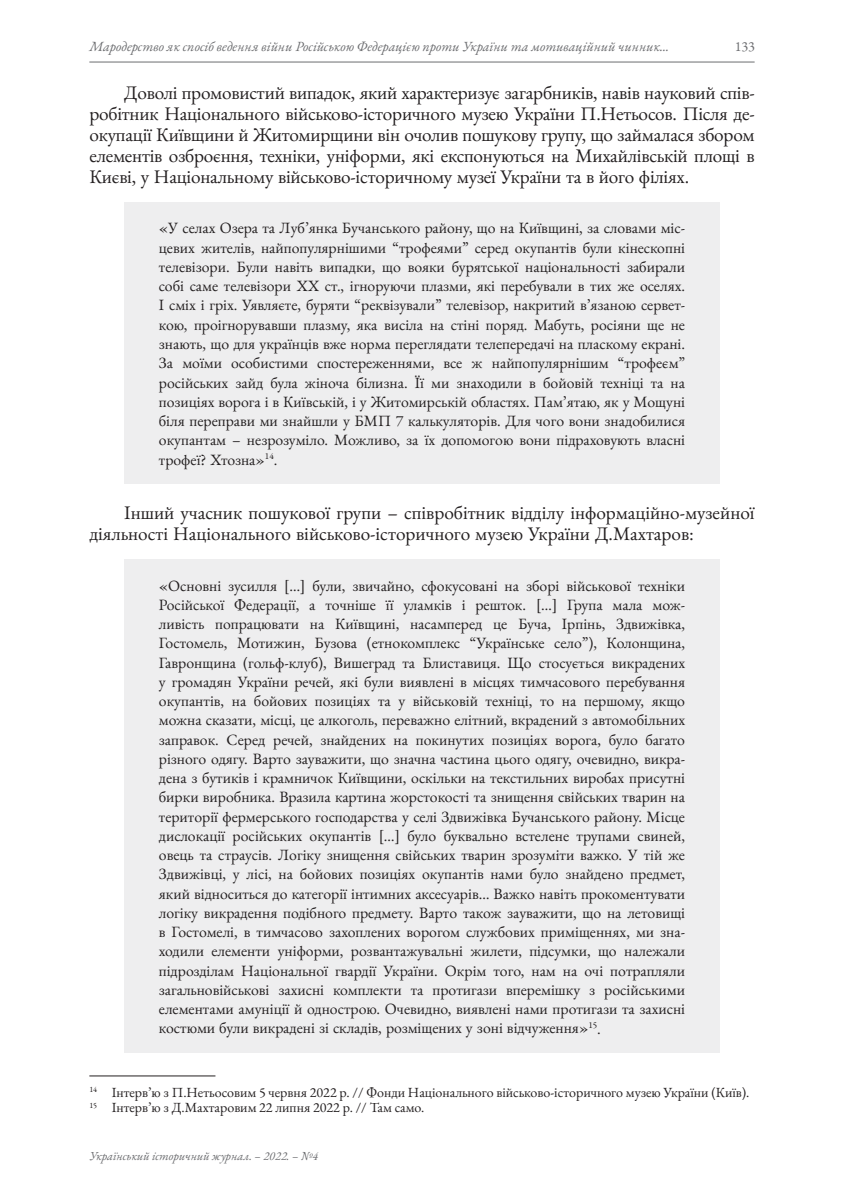
<style>
.page{position:relative;width:844px;height:1191px;background:#fff}
.page>*{position:absolute;margin:0;border:0;box-sizing:border-box;transform-origin:0 0}
.t1{font:19.25px/21px "EB Garamond";color:#231f20;text-align:justify}
.t2{font:15.75px/19.2px "EB Garamond";color:#231f20;text-align:justify}
.t3{font:14px/15.8px "EB Garamond";color:#231f20}
.t4{font:italic 14px "EB Garamond";color:#6c6d70}
.t5{font:14px "EB Garamond";color:#6c6d70}
.t6{font:italic 12.25px "EB Garamond";color:#6c6d70}
</style>
<div class="page">
<hr style="left:89px;top:62px;width:665px;height:1px;background:#6c6d70">
<div style="left:124px;top:203px;width:595px;height:281px;background:#eeeeef"></div>
<div style="left:124px;top:560px;width:595px;height:493px;background:#eeeeef"></div>
<hr style="left:89px;top:1075px;width:126px;height:1px;background:#231f20">
<p class="t4" style="left:89px;top:37px;width:581px">Мародерство як спосіб ведення війни Російською Федерацією проти України та мотиваційний чинник...</p>
<p class="t5" style="left:734px;top:37px;width:22px">133</p>
<p class="t1" style="left:89px;top:82px;width:666px;text-indent:35px">Доволі промовистий випадок, який характеризує загарбників, навів науковий спів&shy;робітник Національного військово-історичного музею України П.Нетьосов. Після де&shy;окупації Київщини й Житомирщини він очолив пошукову групу, що займалася збором елементів озброєння, техніки, уніформи, які експонуються на Михайлівській площі в Києві, у Національному військово-історичному музеї України та в його філіях.</p>
<p class="t2" style="left:159px;top:219px;width:527px">«У селах Озера та Луб’янка Бучанського району, що на Київщині, за словами міс&shy;цевих жителів, найпопулярнішими “трофеями” серед окупантів були кінескопні телевізори. Були навіть випадки, що вояки бурятської національності забирали собі саме телевізори ХХ ст., ігноруючи плазми, які перебували в тих же оселях.<br>І сміх і гріх. Уявляєте, буряти “реквізували” телевізор, накритий в’язаною сервет&shy;кою, проігнорувавши плазму, яка висіла на стіні поряд. Мабуть, росіяни ще не знають, що для українців вже норма переглядати телепередачі на пласкому екрані.<br>За моїми особистими спостереженнями, все ж найпопулярнішим “трофеєм” російських зайд була жіноча білизна. Її ми знаходили в бойовій техніці та на позиціях ворога і в Київській, і у Житомирській областях. Пам’ятаю, як у Мощуні біля переправи ми знайшли у БМП 7 калькуляторів. Для чого вони знадобилися окупантам – незрозуміло. Можливо, за їх допомогою вони підраховують власні трофеї? Хтозна»<sup>14</sup>.</p>
<p class="t1" style="left:89px;top:502px;width:666px;text-indent:35px">Інший учасник пошукової групи – співробітник відділу інформаційно-музейної діяльності Національного військово-історичного музею України Д.Махтаров:</p>
<p class="t2" style="left:159px;top:576px;width:527px">«Основні зусилля […] були, звичайно, сфокусовані на зборі військової техніки Російської Федерації, а точніше її уламків і решток. […] Група мала мож&shy;ливість попрацювати на Київщині, насамперед це Буча, Ірпінь, Здвижівка, Гостомель, Мотижин, Бузова (етнокомплекс “Українське село”), Колонщина, Гавронщина (гольф-клуб), Вишеград та Блиставиця. Що стосується викрадених у громадян України речей, які були виявлені в місцях тимчасового перебування окупантів, на бойових позиціях та у військовій техніці, то на першому, якщо можна сказати, місці, це алкоголь, переважно елітний, вкрадений з автомобільних заправок. Серед речей, знайдених на покинутих позиціях ворога, було багато різного одягу. Варто зауважити, що значна частина цього одягу, очевидно, викра&shy;дена з бутиків і крамничок Київщини, оскільки на текстильних виробах присутні бирки виробника. Вразила картина жорстокості та знищення свійських тварин на території фермерського господарства у селі Здвижівка Бучанського району. Місце дислокації російських окупантів […] було буквально встелене трупами свиней, овець та страусів. Логіку знищення свійських тварин зрозуміти важко. У тій же Здвижівці, у лісі, на бойових позиціях окупантів нами було знайдено предмет, який відноситься до категорії інтимних аксесуарів… Важко навіть прокоментувати логіку викрадення подібного предмету. Варто також зауважити, що на летовищі в Гостомелі, в тимчасово захоплених ворогом службових приміщеннях, ми зна&shy;ходили елементи уніформи, розвантажувальні жилети, підсумки, що належали підрозділам Національної гвардії України. Окрім того, нам на очі потрапляли загальновійськові захисні комплекти та протигази вперемішку з російськими елементами амуніції й однострою. Очевидно, виявлені нами протигази та захисні костюми були викрадені зі складів, розміщених у зоні відчуження»<sup>15</sup>.</p>
<p class="t3" style="left:89px;top:1084px;width:661px"><sup>14</sup> Інтерв’ю з П.Нетьосовим 5 червня 2022 р. // Фонди Національного військово-історичного музею України (Київ).<br><sup>15</sup> Інтерв’ю з Д.Махтаровим 22 липня 2022 р. // Там само.</p>
<p class="t6" style="left:89px;top:1148px;width:230px">Український історичний журнал. – 2022. – №4</p>
</div>
